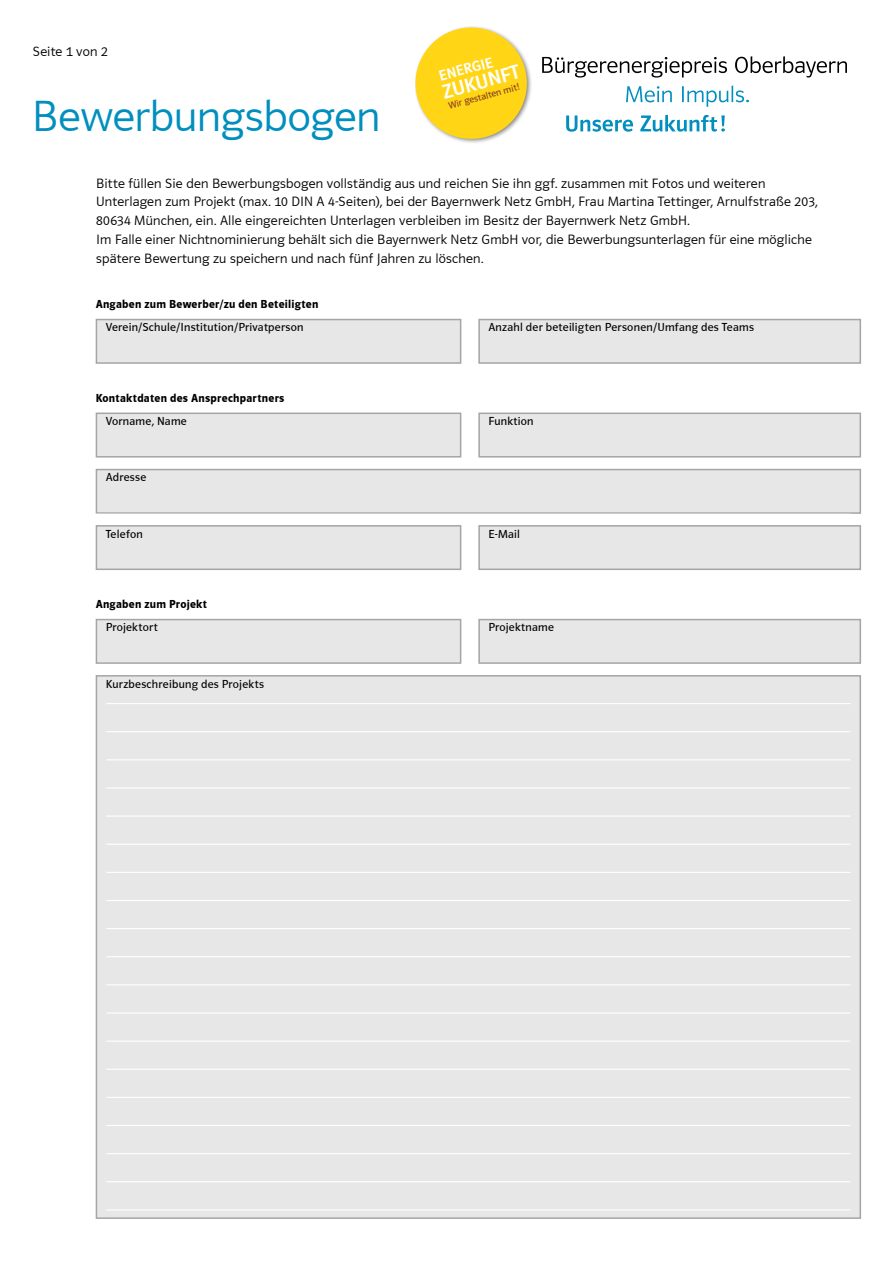
<style>
.page{position:relative;width:893px;height:1263px;background:#fff}
.page>*{position:absolute;margin:0;border:0;box-sizing:border-box;transform-origin:0 0}
.t1{font:45px "Polo 22 R Leicht";color:#008fbe}
.t2{font:20.7px "Polo 22 K Krftg";color:#fff}
.t3{font:15.3px "Polo 22 K Krftg";color:#fff}
.t4{font:13.95px/18.8px "Polo 11 R Leicht";letter-spacing:.015em;color:#000}
.t5{font:12px "Polo 11 R";letter-spacing:.025em;color:#000}
.t6{font:12px "Polo 11 R Bold";letter-spacing:.025em;color:#000}
.t7{font:9.9px "Polo 11 K Buch";color:#86401d}
</style>
<div class="page">
<div style="left:96px;top:320px;width:365px;height:43px;background:#e7e7e7"></div>
<div style="left:96px;top:319px;width:365px;height:45px;border:2px solid #a5a5a5"></div>
<div style="left:479px;top:320px;width:381px;height:43px;background:#e7e7e7"></div>
<div style="left:478px;top:319px;width:383px;height:45px;border:2px solid #a5a5a5"></div>
<div style="left:96px;top:413px;width:365px;height:44px;background:#e7e7e7"></div>
<div style="left:96px;top:412px;width:365px;height:46px;border:2px solid #a5a5a5"></div>
<div style="left:479px;top:413px;width:381px;height:44px;background:#e7e7e7"></div>
<div style="left:478px;top:412px;width:383px;height:46px;border:2px solid #a5a5a5"></div>
<div style="left:96px;top:470px;width:764px;height:43px;background:#e7e7e7"></div>
<div style="left:96px;top:469px;width:765px;height:45px;border:2px solid #a5a5a5"></div>
<div style="left:96px;top:526px;width:365px;height:43px;background:#e7e7e7"></div>
<div style="left:96px;top:525px;width:365px;height:45px;border:2px solid #a5a5a5"></div>
<div style="left:479px;top:526px;width:381px;height:43px;background:#e7e7e7"></div>
<div style="left:478px;top:525px;width:383px;height:45px;border:2px solid #a5a5a5"></div>
<div style="left:479px;top:620px;width:381px;height:43px;background:#e7e7e7"></div>
<div style="left:478px;top:619px;width:383px;height:45px;border:2px solid #a5a5a5"></div>
<div style="left:96px;top:620px;width:365px;height:43px;background:#e7e7e7"></div>
<div style="left:96px;top:619px;width:365px;height:45px;border:2px solid #a5a5a5"></div>
<div style="left:96px;top:676px;width:764px;height:542px;background:#e7e7e7"></div>
<svg style="left:415px;top:26px;width:432px;height:117px"></svg>
<hr style="left:106px;top:703px;width:744px;height:1px;background:#fff">
<hr style="left:106px;top:731px;width:744px;height:1px;background:#fff">
<hr style="left:106px;top:759px;width:744px;height:1px;background:#fff">
<hr style="left:106px;top:787px;width:744px;height:1px;background:#fff">
<hr style="left:106px;top:815px;width:744px;height:2px;background:#fff">
<hr style="left:106px;top:844px;width:744px;height:1px;background:#fff">
<hr style="left:106px;top:872px;width:744px;height:1px;background:#fff">
<hr style="left:106px;top:900px;width:744px;height:1px;background:#fff">
<hr style="left:106px;top:928px;width:744px;height:1px;background:#fff">
<hr style="left:106px;top:956px;width:744px;height:1px;background:#fff">
<hr style="left:106px;top:984px;width:744px;height:1px;background:#fff">
<hr style="left:106px;top:1012px;width:744px;height:1px;background:#fff">
<hr style="left:106px;top:1040px;width:744px;height:2px;background:#fff">
<hr style="left:106px;top:1069px;width:744px;height:1px;background:#fff">
<hr style="left:106px;top:1097px;width:744px;height:1px;background:#fff">
<hr style="left:106px;top:1125px;width:744px;height:1px;background:#fff">
<hr style="left:106px;top:1153px;width:744px;height:1px;background:#fff">
<hr style="left:106px;top:1181px;width:744px;height:1px;background:#fff">
<hr style="left:106px;top:1209px;width:744px;height:1px;background:#fff">
<p class="t4" style="left:33px;top:42px;width:76px">Seite 1 von 2</p>
<h1 class="t1" style="left:32px;top:92px;width:350px">Bewerbungsbogen</h1>
<p class="t3" style="left:437px;top:68px;width:57px;rotate:-15deg">energie</p>
<h2 class="t2" style="left:440px;top:81px;width:81px;rotate:-15deg">Zukunft</h2>
<p class="t7" style="left:447px;top:101px;width:75px;rotate:-15deg">Wir gestalten mit!</p>
<p class="t4" style="left:96px;top:174px;width:723px">Bitte füllen Sie den Bewerbungsbogen vollständig aus und reichen Sie ihn ggf. zusammen mit Fotos und weiteren Unterlagen zum Projekt (max. 10 DIN A 4-Seiten), bei der Bayernwerk Netz GmbH, Frau Martina Tettinger, Arnulfstraße 203, 80634 München, ein. Alle eingereichten Unterlagen verbleiben im Besitz der Bayernwerk Netz GmbH.<br>Im Falle einer Nichtnominierung behält sich die Bayernwerk Netz GmbH vor, die Bewerbungsunterlagen für eine mögliche spätere Bewertung zu speichern und nach fünf Jahren zu löschen.</p>
<p class="t6" style="left:96px;top:298px;width:224px">Angaben zum Bewerber/zu den Beteiligten</p>
<p class="t5" style="left:106px;top:321px;width:199px">Verein/Schule/Institution/Privatperson</p>
<p class="t5" style="left:488px;top:321px;width:267px">Anzahl der beteiligten Personen/Umfang des Teams</p>
<p class="t6" style="left:96px;top:391px;width:190px">Kontaktdaten des Ansprechpartners</p>
<p class="t5" style="left:106px;top:415px;width:83px">Vorname, Name</p>
<p class="t5" style="left:488px;top:415px;width:47px">Funktion</p>
<p class="t5" style="left:106px;top:471px;width:42px">Adresse</p>
<p class="t5" style="left:106px;top:527px;width:39px">Telefon</p>
<p class="t5" style="left:488px;top:527px;width:33px">E-Mail</p>
<p class="t6" style="left:96px;top:598px;width:113px">Angaben zum Projekt</p>
<p class="t5" style="left:106px;top:621px;width:54px">Projektort</p>
<p class="t5" style="left:488px;top:621px;width:67px">Projektname</p>
<p class="t5" style="left:106px;top:677px;width:160px">Kurzbeschreibung des Projekts</p>
</div>
